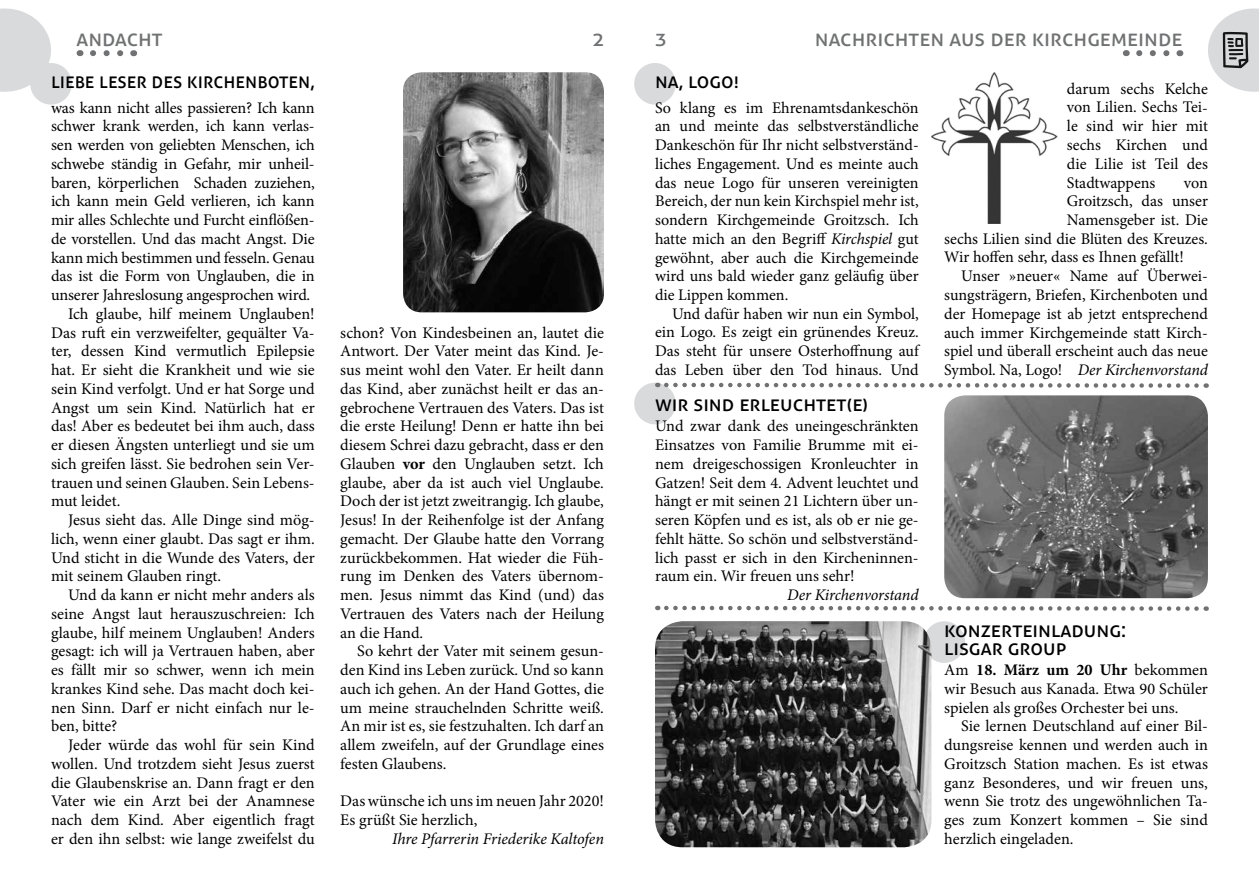
<style>
.page{position:relative;width:1259px;height:893px;background:#fff}
.page>*{position:absolute;margin:0;border:0;box-sizing:border-box;transform-origin:0 0}
.t1{font:22.5px "Aller";color:#707172}
.t2{font:21px/18px "Aller";color:#000}
.t3{font:21px "Aller";color:#000;scale:.94 1}
.t4{font:16.2px/18.8px "Minion Pro";letter-spacing:-.005em;color:#000;text-align:justify}
.t5{font:italic 16.2px "Minion Pro";letter-spacing:-.01em;color:#000}
.s1{font-style:italic}
.s2{font-style:normal}
.s3{font-weight:700}
</style>
<div class="page">
<svg style="left:0;top:9px;width:51px;height:83px;background:#dddedf"></svg>
<div style="left:634px;top:383px;width:42px;height:41px;background:#d9dadb;border-radius:50%"></div>
<div style="left:923px;top:621px;width:42px;height:42px;background:#d9dadb;border-radius:50%"></div>
<div style="left:30px;top:63px;width:42px;height:42px;background:#d9dadb;border-radius:50%"></div>
<div style="left:634px;top:63px;width:42px;height:42px;background:#d9dadb;border-radius:50%"></div>
<img style="left:403px;top:72px;width:201px;height:240px">
<svg style="left:657px;top:605px;width:549px;height:6px"></svg>
<svg style="left:93px;top:50px;width:31px;height:6px"></svg>
<svg style="left:1139px;top:50px;width:31px;height:6px"></svg>
<svg style="left:1208px;top:9px;width:51px;height:83px"></svg>
<svg style="left:657px;top:382px;width:549px;height:8px"></svg>
<img style="left:944px;top:395px;width:264px;height:203px">
<img style="left:655px;top:621px;width:276px;height:226px">
<img style="left:931px;top:72px;width:127px;height:151px">
<div style="left:1012px;top:160px;width:50px;height:63px;background:#fff"></div>
<h1 class="t1" style="left:77px;top:24px;width:88px">andacht</h1>
<h1 class="t1" style="left:592px;top:24px;width:13px">2</h1>
<h1 class="t1" style="left:655px;top:24px;width:13px">3</h1>
<h1 class="t1" style="left:815px;top:24px;width:369px">Nachrichten aus der kirchgemeinde</h1>
<p class="t3" style="left:51px;top:68px;width:282px">Liebe Leser des Kirchenboten,</p>
<p class="t4" style="left:51px;top:98px;width:265px">was kann nicht alles passieren? Ich kann</p>
<p class="t4" style="left:51px;top:117px;width:265px">schwer krank werden, ich kann verlas-</p>
<p class="t4" style="left:51px;top:136px;width:265px">sen werden von geliebten Menschen, ich</p>
<p class="t4" style="left:51px;top:154px;width:265px">schwebe ständig in Gefahr, mir unheil-</p>
<p class="t4" style="left:51px;top:173px;width:265px">baren, körperlichen Schaden zuziehen,</p>
<p class="t4" style="left:51px;top:192px;width:265px">ich kann mein Geld verlieren, ich kann</p>
<p class="t4" style="left:51px;top:211px;width:265px">mir alles Schlechte und Furcht einflößen-</p>
<p class="t4" style="left:51px;top:229px;width:265px">de vorstellen. Und das macht Angst. Die</p>
<p class="t4" style="left:51px;top:248px;width:265px">kann mich bestimmen und fesseln. Genau</p>
<p class="t4" style="left:51px;top:267px;width:265px">das ist die Form von Unglauben, die in</p>
<p class="t4" style="left:51px;top:286px;width:261px">unserer Jahreslosung angesprochen wird.</p>
<p class="t4" style="left:68px;top:304px;width:248px">Ich glaube, hilf meinem Unglauben!</p>
<p class="t4" style="left:51px;top:323px;width:265px">Das ruft ein verzweifelter, gequälter Va-</p>
<p class="t4" style="left:51px;top:342px;width:265px">ter, dessen Kind vermutlich Epilepsie</p>
<p class="t4" style="left:51px;top:361px;width:265px">hat. Er sieht die Krankheit und wie sie</p>
<p class="t4" style="left:51px;top:379px;width:265px">sein Kind verfolgt. Und er hat Sorge und</p>
<p class="t4" style="left:51px;top:398px;width:265px">Angst um sein Kind. Natürlich hat er</p>
<p class="t4" style="left:51px;top:417px;width:265px">das! Aber es bedeutet bei ihm auch, dass</p>
<p class="t4" style="left:51px;top:436px;width:265px">er diesen Ängsten unterliegt und sie um</p>
<p class="t4" style="left:51px;top:454px;width:265px">sich greifen lässt. Sie bedrohen sein Ver-</p>
<p class="t4" style="left:51px;top:473px;width:265px">trauen und seinen Glauben. Sein Lebens-</p>
<p class="t4" style="left:51px;top:492px;width:71px">mut leidet.</p>
<p class="t4" style="left:68px;top:511px;width:248px">Jesus sieht das. Alle Dinge sind mög-</p>
<p class="t4" style="left:51px;top:529px;width:265px">lich, wenn einer glaubt. Das sagt er ihm.</p>
<p class="t4" style="left:51px;top:548px;width:265px">Und sticht in die Wunde des Vaters, der</p>
<p class="t4" style="left:51px;top:567px;width:172px">mit seinem Glauben ringt.</p>
<p class="t4" style="left:68px;top:586px;width:248px">Und da kann er nicht mehr anders als</p>
<p class="t4" style="left:51px;top:604px;width:265px">seine Angst laut herauszuschreien: Ich</p>
<p class="t4" style="left:51px;top:623px;width:265px">glaube, hilf meinem Unglauben! Anders</p>
<p class="t4" style="left:51px;top:642px;width:265px">gesagt: ich will ja Vertrauen haben, aber</p>
<p class="t4" style="left:51px;top:661px;width:265px">es fällt mir so schwer, wenn ich mein</p>
<p class="t4" style="left:51px;top:679px;width:265px">krankes Kind sehe. Das macht doch kei-</p>
<p class="t4" style="left:51px;top:698px;width:265px">nen Sinn. Darf er nicht einfach nur le-</p>
<p class="t4" style="left:51px;top:717px;width:68px">ben, bitte?</p>
<p class="t4" style="left:68px;top:736px;width:248px">Jeder würde das wohl für sein Kind</p>
<p class="t4" style="left:51px;top:754px;width:265px">wollen. Und trotzdem sieht Jesus zuerst</p>
<p class="t4" style="left:51px;top:773px;width:265px">die Glaubenskrise an. Dann fragt er den</p>
<p class="t4" style="left:51px;top:792px;width:265px">Vater wie ein Arzt bei der Anamnese</p>
<p class="t4" style="left:51px;top:811px;width:265px">nach dem Kind. Aber eigentlich fragt</p>
<p class="t4" style="left:51px;top:829px;width:265px">er den ihn selbst: wie lange zweifelst du</p>
<p class="t2" style="left:655px;top:71px;width:86px">Na, Logo!</p>
<p class="t4" style="left:655px;top:98px;width:265px">So klang es im Ehrenamtsdankeschön an und meinte das selbstverständliche Dankeschön für Ihr nicht selbstverständ&shy;liches Engagement. Und es meinte auch das neue Logo für unseren vereinigten Bereich, der nun kein Kirchspiel mehr ist, sondern Kirchgemeinde Groitzsch. Ich hatte mich an den Begriff <span class="s1">Kirchspiel</span> gut gewöhnt, aber auch die Kirchgemeinde wird uns bald wieder ganz geläufig über die Lippen kommen.</p>
<p class="t4" style="left:655px;top:304px;width:265px;text-indent:17px">Und dafür haben wir nun ein Symbol, ein Logo. Es zeigt ein grünendes Kreuz.<br>Das steht für unsere Osterhoffnung auf das Leben über den Tod hinaus. Und</p>
<p class="t4" style="left:1067px;top:79px;width:142px">darum sechs Kelche von Lilien. Sechs Tei&shy;le sind wir hier mit sechs Kirchen und die Lilie ist Teil des Stadtwappens</p>
<p class="t4" style="left:1184px;top:173px;width:26px">von</p>
<p class="t4" style="left:1067px;top:192px;width:142px">Groitzsch, das unser</p>
<p class="t4" style="left:1067px;top:211px;width:142px">Namensgeber ist. Die</p>
<p class="t4" style="left:944px;top:229px;width:265px">sechs Lilien sind die Blüten des Kreuzes.</p>
<p class="t4" style="left:944px;top:248px;width:241px">Wir hoffen sehr, dass es Ihnen gefällt!</p>
<p class="t4" style="left:961px;top:267px;width:248px">Unser »neuer« Name auf Überwei-</p>
<p class="t4" style="left:944px;top:286px;width:265px">sungsträgern, Briefen, Kirchenboten und</p>
<p class="t4" style="left:944px;top:304px;width:265px">der Homepage ist ab jetzt entsprechend</p>
<p class="t4" style="left:944px;top:323px;width:265px">auch immer Kirchgemeinde statt Kirch-</p>
<p class="t4" style="left:944px;top:342px;width:265px">spiel und überall erscheint auch das neue</p>
<p class="t5" style="left:944px;top:359px;width:265px"><span class="s2">Symbol. Na, Logo!</span> Der Kirchenvorstand</p>
<p class="t4" style="left:340px;top:323px;width:265px">schon? Von Kindesbeinen an, lautet die Antwort. Der Vater meint das Kind. Je&shy;sus meint wohl den Vater. Er heilt dann das Kind, aber zunächst heilt er das an&shy;gebrochene Vertrauen des Vaters. Das ist die erste Heilung! Denn er hatte ihn bei diesem Schrei dazu gebracht, dass er den Glauben <span class="s3">vor</span> den Unglauben setzt. Ich glaube, aber da ist auch viel Unglaube.<br>Doch der ist jetzt zweitrangig. Ich glaube, Jesus! In der Reihenfolge ist der Anfang gemacht. Der Glaube hatte den Vorrang zurückbekommen. Hat wieder die Füh&shy;rung im Denken des Vaters übernom&shy;men. Jesus nimmt das Kind (und) das Vertrauen des Vaters nach der Heilung an die Hand.</p>
<p class="t4" style="left:340px;top:642px;width:265px;text-indent:17px">So kehrt der Vater mit seinem gesun&shy;den Kind ins Leben zurück. Und so kann auch ich gehen. An der Hand Gottes, die um meine strauchelnden Schritte weiß.<br>An mir ist es, sie festzuhalten. Ich darf an allem zweifeln, auf der Grundlage eines festen Glaubens.</p>
<p class="t4" style="left:340px;top:792px;width:265px">Das wünsche ich uns im neuen Jahr 2020!<br>Es grüßt Sie herzlich,</p>
<p class="t5" style="left:392px;top:828px;width:213px">Ihre Pfarrerin Friederike Kaltofen</p>
<p class="t2" style="left:655px;top:394px;width:215px">Wir sind Erleuchtet(e)</p>
<p class="t4" style="left:655px;top:417px;width:265px">Und zwar dank des uneingeschränkten Einsatzes von Familie Brumme mit ei&shy;nem dreigeschossigen Kronleuchter in Gatzen! Seit dem 4. Advent leuchtet und hängt er mit seinen 21 Lichtern über un&shy;seren Köpfen und es ist, als ob er nie ge&shy;fehlt hätte. So schön und selbstverständ&shy;lich passt er sich in den Kircheninnen&shy;raum ein. Wir freuen uns sehr!</p>
<p class="t5" style="left:787px;top:584px;width:133px">Der Kirchenvorstand</p>
<p class="t2" style="left:944px;top:620px;width:183px">Konzerteinladung:<br>Lisgar Group</p>
<p class="t4" style="left:944px;top:661px;width:265px">Am <span class="s3">18. März um 20 Uhr</span> bekommen wir Besuch aus Kanada. Etwa 90 Schüler spielen als großes Orchester bei uns.</p>
<p class="t4" style="left:944px;top:717px;width:265px;text-indent:17px">Sie lernen Deutschland auf einer Bil&shy;dungsreise kennen und werden auch in Groitzsch Station machen. Es ist etwas ganz Besonderes, und wir freuen uns, wenn Sie trotz des ungewöhnlichen Ta&shy;ges zum Konzert kommen – Sie sind herzlich eingeladen.</p>
</div>
